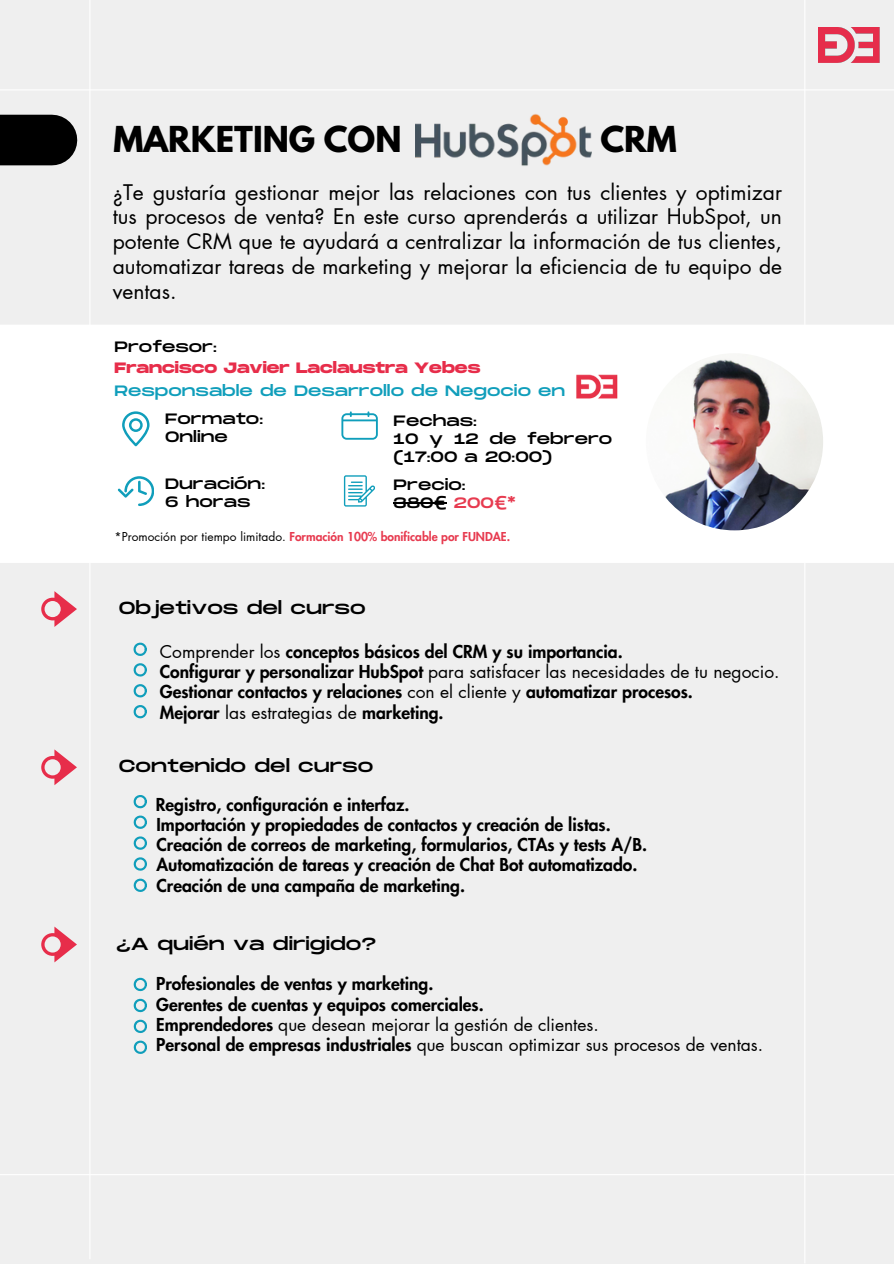
<style>
.page{position:relative;width:894px;height:1264px;background:#fff}
.page>*{position:absolute;margin:0;border:0;box-sizing:border-box;transform-origin:0 0}
.t1{font:700 31.65px "League Spartan";color:#000}
.t2{font:21px/24.8px "Futura LT Pro";color:#000;text-align:justify}
.t3{font:800 17.4px/20.2px "Futura LT Pro";color:#000}
.t4{font:17.4px "Monument Extended";color:#000}
.t5{font:15px/18px "Monument Extended";color:#000}
.t6{font:700 15px/20.2px "Monument Extended";color:#e72d4a}
.t7{font:15px "Monument Extended";color:#109ebb}
.t8{font:800 12px "Futura LT Pro";color:#e73b50}
.s1{font-weight:400;color:#000}
.s2{color:#e73b50}
.s3{font-weight:400}
</style>
<div class="page">
<div style="left:0;top:0;width:893px;height:1263px;background:#efefef"></div>
<div style="left:0;top:115px;width:52px;height:50px;background:#000"></div>
<hr style="left:89px;top:0;width:1px;height:1259px;background:#fff">
<hr style="left:804px;top:0;width:1px;height:1263px;background:#fff">
<hr style="left:0;top:89px;width:893px;height:1px;background:#fff">
<hr style="left:0;top:1174px;width:893px;height:1px;background:#fff">
<img style="left:818px;top:28px;width:62px;height:35px">
<svg style="left:41px;top:749px;width:36px;height:36px"></svg>
<svg style="left:133px;top:795px;width:13px;height:13px"></svg>
<svg style="left:133px;top:815px;width:14px;height:14px"></svg>
<svg style="left:133px;top:836px;width:14px;height:14px"></svg>
<svg style="left:133px;top:857px;width:14px;height:14px"></svg>
<svg style="left:133px;top:878px;width:14px;height:14px"></svg>
<svg style="left:133px;top:642px;width:13px;height:14px"></svg>
<svg style="left:133px;top:663px;width:13px;height:14px"></svg>
<svg style="left:133px;top:684px;width:13px;height:14px"></svg>
<svg style="left:133px;top:705px;width:13px;height:13px"></svg>
<svg style="left:41px;top:591px;width:36px;height:36px"></svg>
<svg style="left:41px;top:926px;width:36px;height:36px"></svg>
<svg style="left:133px;top:977px;width:14px;height:14px"></svg>
<svg style="left:133px;top:998px;width:14px;height:14px"></svg>
<svg style="left:133px;top:1019px;width:14px;height:14px"></svg>
<svg style="left:133px;top:1040px;width:14px;height:14px"></svg>
<div style="left:0;top:325px;width:893px;height:238px;background:#fff"></div>
<svg style="left:344px;top:475px;width:31px;height:31px"></svg>
<svg style="left:341px;top:411px;width:36px;height:28px"></svg>
<svg style="left:118px;top:476px;width:36px;height:30px"></svg>
<svg style="left:122px;top:411px;width:27px;height:35px"></svg>
<img style="left:645px;top:353px;width:177px;height:177px;border-radius:50%">
<img style="left:575px;top:372px;width:42px;height:27px">
<hr style="left:393px;top:503px;width:54px;height:1px;background:#000">
<img style="left:415px;top:113px;width:176px;height:53px">
<h4 class="t1" style="left:113px;top:124px;width:289px">MARKETING CON</h4>
<h4 class="t1" style="left:600px;top:124px;width:78px">CRM</h4>
<p class="t2" style="left:113px;top:180px;width:670px">¿Te gustaría gestionar mejor las relaciones con tus clientes y optimizar tus procesos de venta? En este curso aprenderás a utilizar HubSpot, un potente CRM que te ayudará a centralizar la información de tus clientes, automatizar tareas de marketing y mejorar la eficiencia de tu equipo de ventas.</p>
<p class="t6" style="left:114px;top:338px;width:367px"><span class="s1">Profesor:<br></span>Francisco Javier Laclaustra Yebes</p>
<p class="t7" style="left:114px;top:383px;width:452px">Responsable de Desarrollo de Negocio en</p>
<h5 class="t5" style="left:165px;top:411px;width:99px">Formato:<br>Online</h5>
<p class="t5" style="left:165px;top:475px;width:101px">Duración:<br>6 horas</p>
<h5 class="t5" style="left:393px;top:477px;width:124px">Precio:<br>380€ <span class="s2">200€*</span></h5>
<p class="t5" style="left:393px;top:412px;width:220px">Fechas:<br>10 y 12 de febrero (17:00 a 20:00)</p>
<p class="t8" style="left:114px;top:530px;width:397px"><span class="s1">*Promoción por tiempo limitado.</span> Formación 100% bonificable por FUNDAE.</p>
<p class="t4" style="left:119px;top:598px;width:248px">Objetivos del curso</p>
<h5 class="t3" style="left:160px;top:642px;width:621px"><span class="s3">Comprender los</span> conceptos básicos del CRM y su importancia.<br>Configurar y personalizar HubSpot <span class="s3">para satisfacer las necesidades de tu negocio.<br></span>Gestionar contactos y relaciones <span class="s3">con el cliente y</span> automatizar procesos.<br>Mejorar <span class="s3">las estrategias de</span> marketing.</h5>
<p class="t4" style="left:119px;top:756px;width:256px">Contenido del curso</p>
<h1 class="t3" style="left:156px;top:794px;width:493px">Registro, configuración e interfaz.<br>Importación y propiedades de contactos y creación de listas.<br>Creación de correos de marketing, formularios, CTAs y tests A/B.</h1>
<h2 class="t3" style="left:156px;top:855px;width:482px">Automatización de tareas y creación de Chat Bot automatizado.<br>Creación de una campaña de marketing.</h2>
<h5 class="t4" style="left:116px;top:934px;width:261px">¿A quién va dirigido?</h5>
<p class="t3" style="left:156px;top:974px;width:608px">Profesionales de ventas y marketing.<br>Gerentes de cuentas y equipos comerciales.<br>Emprendedores <span class="s3">que desean mejorar la gestión de clientes.<br></span>Personal de empresas industriales <span class="s3">que buscan optimizar sus procesos de ventas.</span></p>
</div>
